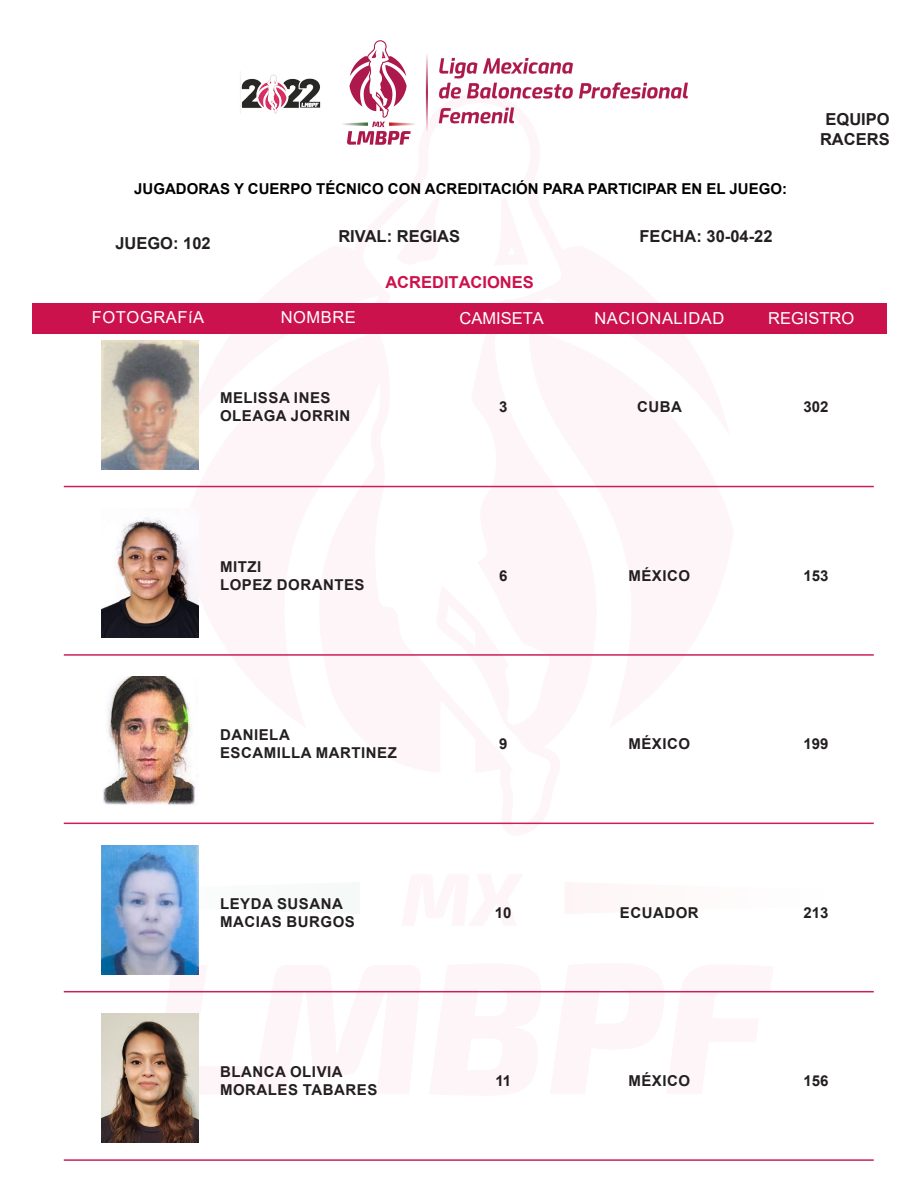
<style>
.page{position:relative;width:918px;height:1188px;background:#fff}
.page>*{position:absolute;margin:0;border:0;box-sizing:border-box;transform-origin:0 0}
.t1{font:700 16.5px/19.8px "Arial";color:#231f20;text-align:center}
.t2{font:16.5px "Arial";letter-spacing:.035em;color:#fff}
.t3{font:16.5px "Arial";color:#fff}
.t4{font:700 16.5px "Arial";color:#cc124c}
.t5{font:700 15px "Arial";letter-spacing:.035em;color:#231f20}
.t6{font:700 15px "Arial";color:#000}
</style>
<div class="page">
<svg style="left:146px;top:953px;width:639px;height:153px"></svg>
<svg style="left:101px;top:871px;width:98px;height:54px"></svg>
<svg style="left:360px;top:485px;width:204px;height:340px"></svg>
<div style="left:33px;top:303px;width:854px;height:31px;background:#cc124c"></div>
<img style="left:240px;top:40px;width:447px;height:105px">
<img style="left:102px;top:340px;width:96px;height:129px">
<hr style="left:64px;top:486px;width:810px;height:1px;background:#cc1f56">
<img style="left:102px;top:517px;width:96px;height:121px">
<hr style="left:64px;top:654px;width:810px;height:2px;background:#cc1f56">
<img style="left:103px;top:677px;width:92px;height:128px">
<hr style="left:64px;top:823px;width:810px;height:1px;background:#cc1f56">
<img style="left:102px;top:845px;width:96px;height:129px">
<hr style="left:64px;top:991px;width:810px;height:1px;background:#cc1f56">
<img style="left:102px;top:1014px;width:96px;height:129px">
<hr style="left:64px;top:1159px;width:810px;height:2px;background:#cc1f56">
<p class="t6" style="left:134px;top:178px;width:654px">JUGADORAS Y CUERPO TÉCNICO CON ACREDITACIÓN PARA PARTICIPAR EN EL JUEGO:</p>
<p class="t1" style="left:115px;top:233px;width:97px">JUEGO: 102</p>
<p class="t1" style="left:338px;top:227px;width:123px">RIVAL: REGIAS</p>
<p class="t1" style="left:640px;top:227px;width:134px">FECHA: 30-04-22</p>
<p class="t4" style="left:385px;top:271px;width:150px">ACREDITACIONES</p>
<p class="t1" style="left:820px;top:110px;width:71px">EQUIPO<br>RACERS</p>
<p class="t2" style="left:92px;top:306px;width:114px">FOTOGRAFíA</p>
<p class="t2" style="left:281px;top:306px;width:77px">NOMBRE</p>
<p class="t3" style="left:460px;top:307px;width:86px">CAMISETA</p>
<p class="t3" style="left:768px;top:307px;width:88px">REGISTRO</p>
<p class="t2" style="left:594px;top:307px;width:131px">NACIONALIDAD</p>
<p class="t5" style="left:220px;top:388px;width:112px">MELISSA INES</p>
<p class="t5" style="left:220px;top:406px;width:132px">OLEAGA JORRIN</p>
<p class="t5" style="left:220px;top:556px;width:43px">MITZI</p>
<p class="t5" style="left:220px;top:574px;width:146px">LOPEZ DORANTES</p>
<p class="t5" style="left:220px;top:724px;width:71px">DANIELA</p>
<p class="t5" style="left:220px;top:742px;width:179px">ESCAMILLA MARTINEZ</p>
<p class="t5" style="left:220px;top:893px;width:125px">LEYDA SUSANA</p>
<p class="t5" style="left:220px;top:911px;width:136px">MACIAS BURGOS</p>
<p class="t5" style="left:220px;top:1061px;width:124px">BLANCA OLIVIA</p>
<p class="t5" style="left:220px;top:1079px;width:159px">MORALES TABARES</p>
<p class="t5" style="left:499px;top:397px;width:10px">3</p>
<p class="t5" style="left:637px;top:397px;width:46px">CUBA</p>
<p class="t5" style="left:804px;top:397px;width:27px">302</p>
<p class="t5" style="left:499px;top:565px;width:10px">6</p>
<p class="t5" style="left:628px;top:565px;width:63px">MÉXICO</p>
<p class="t5" style="left:804px;top:565px;width:27px">153</p>
<p class="t5" style="left:499px;top:733px;width:10px">9</p>
<p class="t5" style="left:628px;top:733px;width:63px">MÉXICO</p>
<p class="t5" style="left:804px;top:733px;width:27px">199</p>
<p class="t5" style="left:495px;top:902px;width:18px">10</p>
<p class="t5" style="left:620px;top:902px;width:80px">ECUADOR</p>
<p class="t5" style="left:804px;top:902px;width:27px">213</p>
<p class="t5" style="left:495px;top:1070px;width:17px">11</p>
<p class="t5" style="left:628px;top:1070px;width:63px">MÉXICO</p>
<p class="t5" style="left:804px;top:1070px;width:27px">156</p>
</div>
